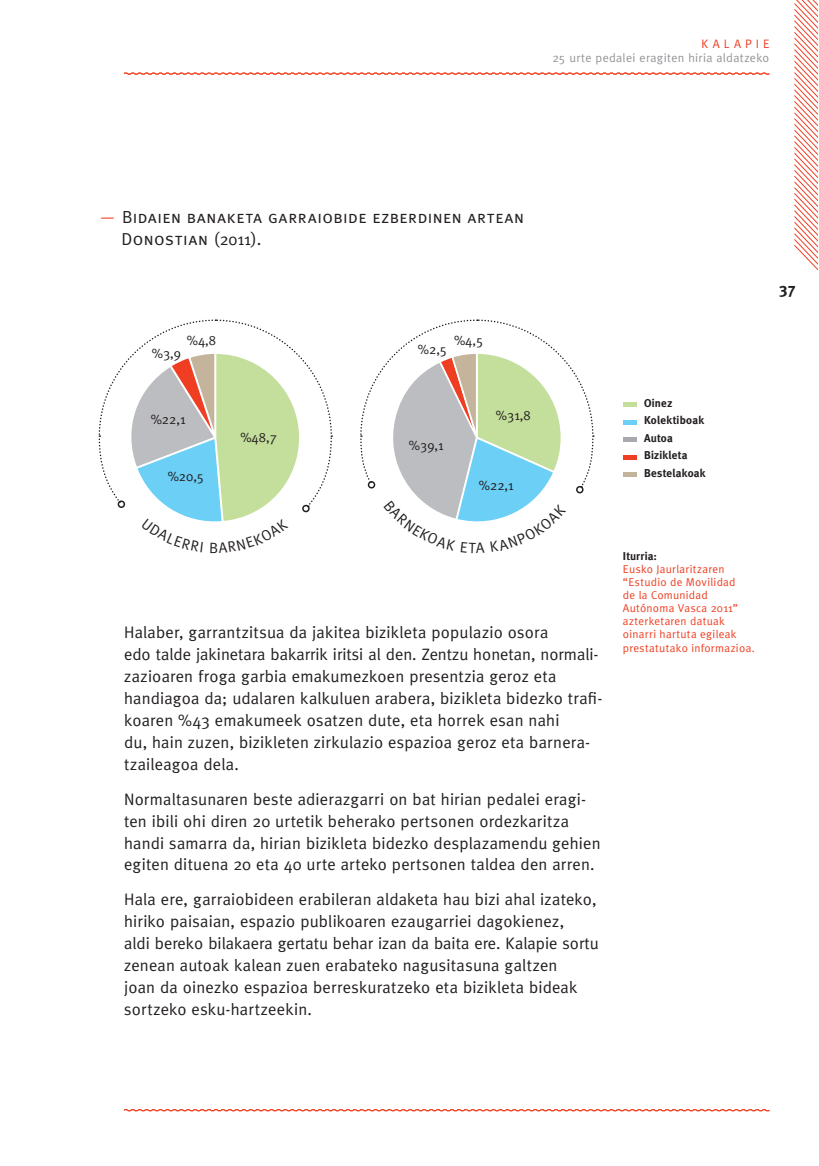
<style>
.page{position:relative;width:819px;height:1166px;background:#fff}
.page>*{position:absolute;margin:0;border:0;box-sizing:border-box;transform-origin:0 0}
.t1{font:17.5px/21.9px "Meta Caps";letter-spacing:.025em;color:#231f20}
.t2{font:16.62px/21.9px "Meta";letter-spacing:.01em;color:#231f20}
.t3{font:700 15.75px "Meta";color:#231f20}
.t4{font:13.47px "Meta";color:#231f20}
.t5{font:12.25px "Meta";letter-spacing:.025em;color:#939598}
.t6{font:12.25px "Meta";letter-spacing:.33em;color:#ef3e22}
.t7{font:11.38px/13.1px "Meta";letter-spacing:.03em;color:#ef3e22}
.t8{font:700 11.38px/17.5px "Meta";letter-spacing:.025em;color:#231f20}
.s1{color:#ef3e22}
.s2{font-family:"Meta";font-size:16.62px}
</style>
<div class="page">
<svg style="left:794px;top:0;width:23px;height:270px"></svg>
<svg style="left:123px;top:72px;width:647px;height:3px"></svg>
<svg style="left:123px;top:1109px;width:647px;height:2px"></svg>
<div style="left:623px;top:402px;width:13px;height:5px;background:#c4df9b"></div>
<hr style="left:623px;top:420px;width:13px;height:4px;background:#6bcff6">
<div style="left:623px;top:437px;width:13px;height:5px;background:#a8a9ad"></div>
<hr style="left:623px;top:455px;width:13px;height:4px;background:#ef3e22">
<div style="left:623px;top:472px;width:13px;height:5px;background:#c3b49b"></div>
<svg style="left:98px;top:319px;width:235px;height:203px"></svg>
<svg style="left:360px;top:319px;width:234px;height:203px"></svg>
<p class="t6" style="left:701px;top:36px;width:69px">KALAPIE</p>
<p class="t5" style="left:552px;top:50px;width:218px">25 urte pedalei eragiten hiria aldatzeko</p>
<p class="t1" style="left:122px;top:205px;width:404px;text-indent:-22px"><span class="s1">—</span> Bidaien banaketa garraiobide ezberdinen artean<br>Donostian (<span class="s2">2011</span>).</p>
<p class="t4" style="left:187px;top:333px;width:31px">%4,8</p>
<p class="t4" style="left:152px;top:346px;width:31px">%3,9</p>
<p class="t4" style="left:418px;top:341px;width:31px">%2,5</p>
<p class="t4" style="left:454px;top:333px;width:31px">%4,5</p>
<p class="t4" style="left:151px;top:411px;width:36px">%22,1</p>
<p class="t4" style="left:168px;top:468px;width:38px">%20,5</p>
<p class="t4" style="left:240px;top:429px;width:38px">%48,7</p>
<p class="t4" style="left:409px;top:438px;width:36px">%39,1</p>
<p class="t4" style="left:496px;top:407px;width:36px">%31,8</p>
<p class="t4" style="left:479px;top:477px;width:36px">%22,1</p>
<p class="t8" style="left:644px;top:394px;width:63px">Oinez<br>Kolektiboak<br>Autoa<br>Bizikleta<br>Bestelakoak</p>
<p class="t2" style="left:124px;top:621px;width:480px">Halaber, garrantzitsua da jakitea bizikleta populazio osora<br>edo talde jakinetara bakarrik iritsi al den. Zentzu honetan, normali&shy;zazioaren froga garbia emakumezkoen presentzia geroz eta handiagoa da; udalaren kalkuluen arabera, bizikleta bidezko trafi&shy;koaren %43 emakumeek osatzen dute, eta horrek esan nahi<br>du, hain zuzen, bizikleten zirkulazio espazioa geroz eta barnera&shy;tzaileagoa dela.</p>
<p class="t2" style="left:124px;top:788px;width:478px">Normaltasunaren beste adierazgarri on bat hirian pedalei eragi&shy;ten ibili ohi diren 20 urtetik beherako pertsonen ordezkaritza handi samarra da, hirian bizikleta bidezko desplazamendu gehien egiten dituena 20 eta 40 urte arteko pertsonen taldea den arren.</p>
<p class="t2" style="left:124px;top:888px;width:476px">Hala ere, garraiobideen erabileran aldaketa hau bizi ahal izateko, hiriko paisaian, espazio publikoaren ezaugarriei dagokienez,<br>aldi bereko bilakaera gertatu behar izan da baita ere. Kalapie sortu zenean autoak kalean zuen erabateko nagusitasuna galtzen<br>joan da oinezko espazioa berreskuratzeko eta bizikleta bideak sortzeko esku-hartzeekin.</p>
<p class="t8" style="left:623px;top:547px;width:36px">Iturria:</p>
<p class="t7" style="left:623px;top:562px;width:133px">Eusko Jaurlaritzaren “Estudio de Movilidad<br>de la Comunidad<br>Autónoma Vasca 2011” azterketaren datuak oinarri hartuta egileak prestatutako informazioa.</p>
<p class="t3" style="left:779px;top:279px;width:18px">37</p>
</div>
